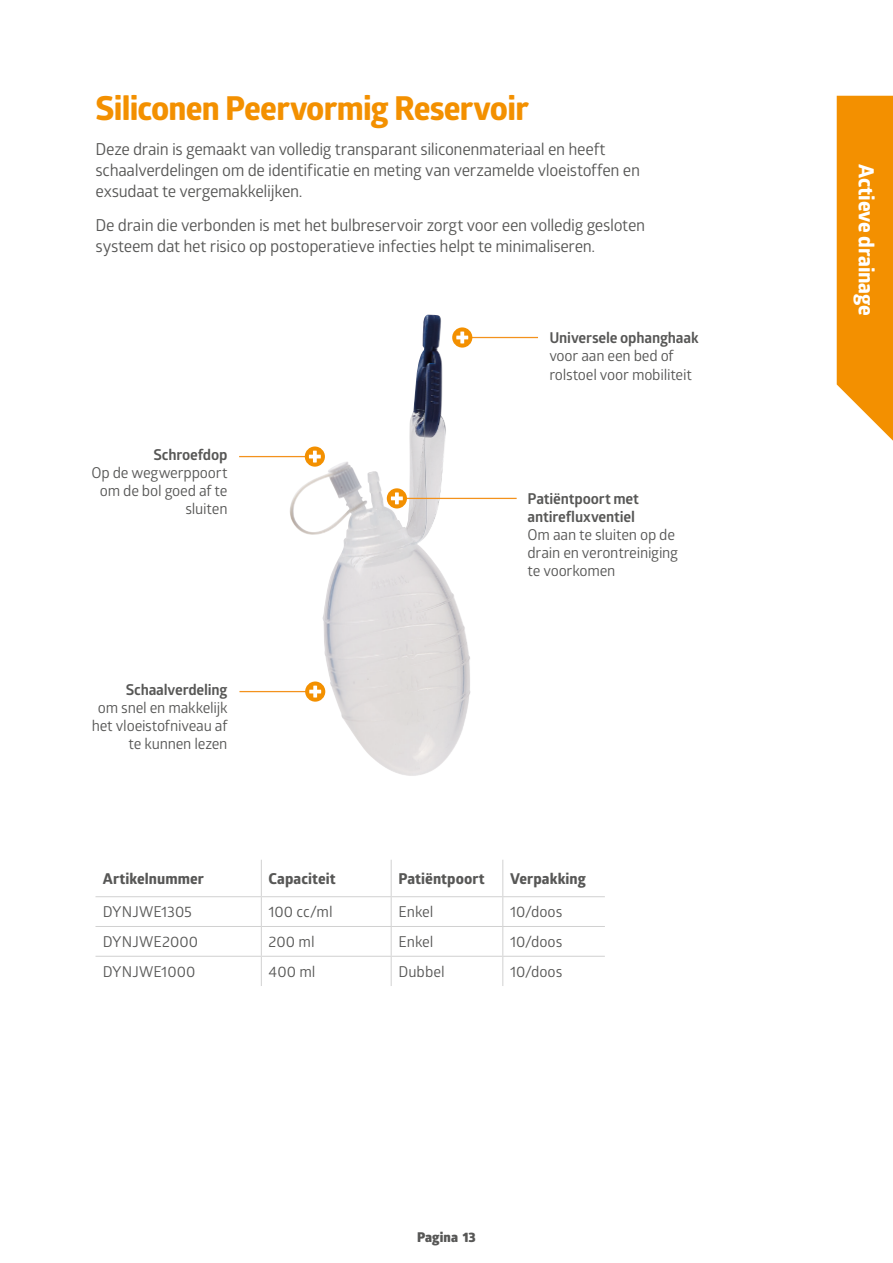
<style>
.page{position:relative;width:893px;height:1263px;background:#fff}
.page>*{position:absolute;margin:0;border:0;box-sizing:border-box;transform-origin:0 0}
.C_Large{font:700 33px "Globerx";letter-spacing:-.025em;color:#f39000}
.MEDLINE_-_A_Head{font:700 21px "Globerx";letter-spacing:-.01em;color:#fff}
.C_Large-2{font:16.5px/21px "Glober";letter-spacing:-.02em;color:#575756}
.C_Large-3{font:15px/18px "Glober";letter-spacing:-.01em;color:#575756;text-align:right}
.t1{font:700 15px "Globerx";letter-spacing:.005em;color:#575756}
.C_Large-4{font:700 15px/18px "Glober";letter-spacing:-.01em;color:#575756}
.t2{font:800 13.5px "Glober";letter-spacing:.005em;color:#575756}
.s1{font-weight:700}
.s2{font-weight:400}
</style>
<div class="page">
<svg style="left:837px;top:96px;width:56px;height:345px;background:#f49916"></svg>
<img style="left:288px;top:315px;width:183px;height:461px">
<hr style="left:261px;top:860px;width:1px;height:36px;background:#d1d1d1">
<hr style="left:391px;top:860px;width:1px;height:36px;background:#d1d1d1">
<hr style="left:502px;top:860px;width:1px;height:36px;background:#d1d1d1">
<hr style="left:95px;top:896px;width:166px;height:1px;background:#d1d1d1">
<hr style="left:261px;top:896px;width:130px;height:1px;background:#d1d1d1">
<hr style="left:391px;top:896px;width:112px;height:1px;background:#d1d1d1">
<hr style="left:503px;top:896px;width:102px;height:1px;background:#d1d1d1">
<hr style="left:95px;top:926px;width:166px;height:1px;background:#d1d1d1">
<hr style="left:261px;top:926px;width:130px;height:1px;background:#d1d1d1">
<hr style="left:391px;top:926px;width:112px;height:1px;background:#d1d1d1">
<hr style="left:503px;top:926px;width:102px;height:1px;background:#d1d1d1">
<hr style="left:95px;top:956px;width:166px;height:1px;background:#d1d1d1">
<hr style="left:261px;top:956px;width:130px;height:1px;background:#d1d1d1">
<svg style="left:261px;top:897px;width:1px;height:89px"></svg>
<hr style="left:391px;top:956px;width:112px;height:1px;background:#d1d1d1">
<svg style="left:391px;top:897px;width:1px;height:89px"></svg>
<hr style="left:503px;top:956px;width:102px;height:1px;background:#d1d1d1">
<svg style="left:502px;top:897px;width:1px;height:89px"></svg>
<hr style="left:462px;top:337px;width:76px;height:1px;background:#f3921d">
<svg style="left:452px;top:327px;width:20px;height:21px"></svg>
<svg style="left:456px;top:331px;width:12px;height:12px"></svg>
<hr style="left:397px;top:498px;width:120px;height:1px;background:#f3921d">
<div style="left:387px;top:488px;width:20px;height:20px;background:#f39000;border-radius:50%"></div>
<svg style="left:391px;top:492px;width:12px;height:12px"></svg>
<hr style="left:239px;top:456px;width:76px;height:1px;background:#f3921d">
<svg style="left:305px;top:446px;width:20px;height:21px"></svg>
<svg style="left:309px;top:451px;width:12px;height:12px"></svg>
<hr style="left:239px;top:691px;width:76px;height:1px;background:#f3921d">
<svg style="left:305px;top:681px;width:20px;height:21px"></svg>
<svg style="left:309px;top:686px;width:12px;height:11px"></svg>
<p class="C_Large" style="left:95px;top:85px;width:435px">Siliconen Peervormig Reservoir</p>
<p class="C_Large-2" style="left:95px;top:138px;width:546px">Deze drain is gemaakt van volledig transparant siliconenmateriaal en heeft schaalverdelingen om de identificatie en meting van verzamelde vloeistoffen en exsudaat te vergemakkelijken.</p>
<p class="C_Large-2" style="left:95px;top:214px;width:551px">De drain die verbonden is met het bulbreservoir zorgt voor een volledig gesloten systeem dat het risico op postoperatieve infecties helpt te minimaliseren.</p>
<p class="C_Large-3" style="left:91px;top:445px;width:138px"><span class="s1">Schroefdop<br></span>Op de wegwerppoort om de bol goed af te sluiten</p>
<p class="C_Large-3" style="left:92px;top:680px;width:137px"><span class="s1">Schaalverdeling<br></span>om snel en makkelijk het vloeistofniveau af te kunnen lezen</p>
<p class="C_Large-4" style="left:549px;top:328px;width:151px">Universele ophanghaak <span class="s2">voor aan een bed of</span></p>
<p class="C_Large-3" style="left:549px;top:365px;width:144px">rolstoel voor mobiliteit</p>
<p class="C_Large-3" style="left:527px;top:489px;width:152px;text-align:left"><span class="s1">Patiëntpoort met antirefluxventiel<br></span>Om aan te sluiten op de drain en verontreiniging te voorkomen</p>
<p class="t1" style="left:103px;top:868px;width:103px">Artikelnummer</p>
<p class="t1" style="left:269px;top:868px;width:69px">Capaciteit</p>
<p class="t1" style="left:398px;top:868px;width:88px">Patiëntpoort</p>
<p class="t1" style="left:510px;top:868px;width:77px">Verpakking</p>
<p class="C_Large-3" style="left:103px;top:902px;width:91px">DYNJWE1305</p>
<p class="C_Large-3" style="left:269px;top:902px;width:66px">100 cc/ml</p>
<p class="C_Large-3" style="left:398px;top:902px;width:37px">Enkel</p>
<p class="C_Large-3" style="left:510px;top:902px;width:54px">10/doos</p>
<p class="C_Large-3" style="left:103px;top:932px;width:97px">DYNJWE2000</p>
<p class="C_Large-3" style="left:269px;top:932px;width:48px">200 ml</p>
<p class="C_Large-3" style="left:398px;top:932px;width:37px">Enkel</p>
<p class="C_Large-3" style="left:510px;top:932px;width:54px">10/doos</p>
<p class="C_Large-3" style="left:103px;top:962px;width:94px">DYNJWE1000</p>
<p class="C_Large-3" style="left:269px;top:962px;width:48px">400 ml</p>
<p class="C_Large-3" style="left:398px;top:962px;width:48px">Dubbel</p>
<p class="C_Large-3" style="left:510px;top:962px;width:54px">10/doos</p>
<p class="t2" style="left:417px;top:1227px;width:60px">Pagina 13</p>
<p class="MEDLINE_-_A_Head" style="left:881px;top:164px;width:153px;rotate:90deg">Actieve drainage</p>
</div>
